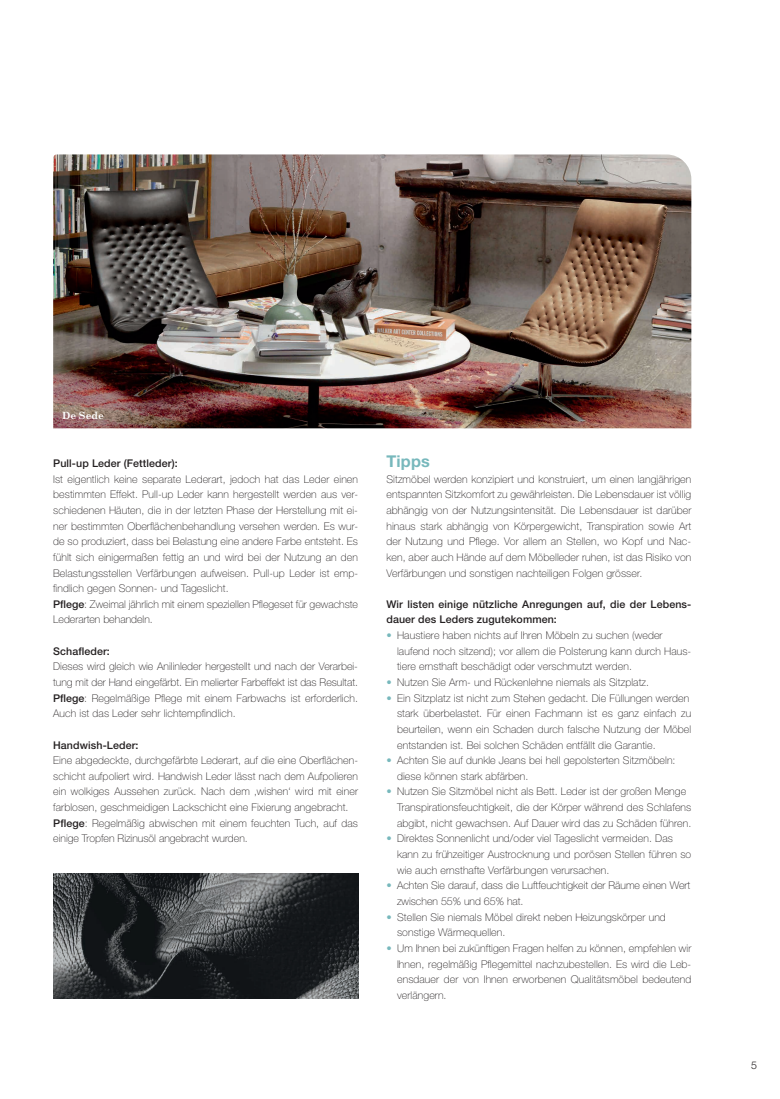
<style>
.page{position:relative;width:780px;height:1099px;background:#fff}
.page>*{position:absolute;margin:0;border:0;box-sizing:border-box;transform-origin:0 0}
.t1{font:700 16.25px "Helvetica Neue LT Pro";letter-spacing:.01em;color:#77b8bc}
.t2{font:100 10.62px/15.6px "Helvetica Neue LT Pro";letter-spacing:.01em;color:#231f20}
.t3{font:500 10.62px/15.6px "Helvetica Neue LT Pro";letter-spacing:.01em;color:#231f20}
.t4{font:300 10.62px "Helvetica Neue LT Pro";color:#231f20}
.t5{font:700 10px "Century Schoolbook";color:#fff}
.s1{font-weight:500}
.s2{color:#77b8bc}
</style>
<div class="page">
<img style="left:53px;top:154px;width:638px;height:274px">
<img style="left:53px;top:873px;width:305px;height:125px">
<p class="t5" style="left:62px;top:409px;width:43px">De Sede</p>
<p class="t3" style="left:53px;top:455px;width:126px">Pull-up Leder (Fettleder):</p>
<p class="t2" style="left:53px;top:471px;width:306px">Ist eigentlich keine separate Lederart, jedoch hat das Leder einen bestimmten Effekt. Pull-up Leder kann hergestellt werden aus ver&shy;schiedenen Häuten, die in der letzten Phase der Herstellung mit ei&shy;ner bestimmten Oberflächenbehandlung versehen werden. Es wur&shy;de so produziert, dass bei Belastung eine andere Farbe entsteht. Es fühlt sich einigermaßen fettig an und wird bei der Nutzung an den Belastungsstellen Verfärbungen aufweisen. Pull-up Leder ist emp&shy;findlich gegen Sonnen- und Tageslicht.<br><span class="s1">Pflege</span>: Zweimal jährlich mit einem speziellen Pflegeset für gewachste Lederarten behandeln.</p>
<p class="t3" style="left:53px;top:643px;width:58px">Schafleder:</p>
<p class="t2" style="left:53px;top:658px;width:306px;text-align:justify">Dieses wird gleich wie Anilinleder hergestellt und nach der Verarbei&shy;tung mit der Hand eingefärbt. Ein melierter Farbeffekt ist das Resultat.<br><span class="s1">Pflege</span>: Regelmäßige Pflege mit einem Farbwachs ist erforderlich.<br>Auch ist das Leder sehr lichtempfindlich.</p>
<p class="t3" style="left:53px;top:736px;width:87px">Handwish-Leder:</p>
<p class="t2" style="left:53px;top:752px;width:306px">Eine abgedeckte, durchgefärbte Lederart, auf die eine Oberflächen&shy;schicht aufpoliert wird. Handwish Leder lässt nach dem Aufpolieren ein wolkiges Aussehen zurück. Nach dem ‚wishen‘ wird mit einer farblosen, geschmeidigen Lackschicht eine Fixierung angebracht.<br><span class="s1">Pflege</span>: Regelmäßig abwischen mit einem feuchten Tuch, auf das einige Tropfen Rizinusöl angebracht wurden.</p>
<h1 class="t1" style="left:386px;top:451px;width:45px">Tipps</h1>
<p class="t2" style="left:386px;top:471px;width:306px;text-align:justify">Sitzmöbel werden konzipiert und konstruiert, um einen langjährigen entspannten Sitzkomfort zu gewährleisten. Die Lebensdauer ist völlig abhängig von der Nutzungsintensität. Die Lebensdauer ist darüber hinaus stark abhängig von Körpergewicht, Transpiration sowie Art der Nutzung und Pflege. Vor allem an Stellen, wo Kopf und Nac&shy;ken, aber auch Hände auf dem Möbelleder ruhen, ist das Risiko von Verfärbungen und sonstigen nachteiligen Folgen grösser.</p>
<p class="t3" style="left:386px;top:596px;width:306px">Wir listen einige nützliche Anregungen auf, die der Lebens&shy;dauer des Leders zugutekommen:</p>
<p class="t2" style="left:397px;top:627px;width:296px;text-indent:-11px"><span class="s2">•</span> Haustiere haben nichts auf Ihren Möbeln zu suchen (weder laufend noch sitzend); vor allem die Polsterung kann durch Haus&shy;tiere ernsthaft beschädigt oder verschmutzt werden.</p>
<p class="t2" style="left:386px;top:674px;width:264px"><span class="s2">•</span> Nutzen Sie Arm- und Rückenlehne niemals als Sitzplatz.</p>
<p class="t2" style="left:397px;top:690px;width:296px;text-indent:-11px"><span class="s2">•</span> Ein Sitzplatz ist nicht zum Stehen gedacht. Die Füllungen werden stark überbelastet. Für einen Fachmann ist es ganz einfach zu beurteilen, wenn ein Schaden durch falsche Nutzung der Möbel entstanden ist. Bei solchen Schäden entfällt die Garantie.</p>
<p class="t2" style="left:397px;top:752px;width:280px;text-indent:-11px"><span class="s2">•</span> Achten Sie auf dunkle Jeans bei hell gepolsterten Sitzmöbeln: diese können stark abfärben.</p>
<p class="t2" style="left:397px;top:783px;width:296px;text-indent:-11px"><span class="s2">•</span> Nutzen Sie Sitzmöbel nicht als Bett. Leder ist der großen Menge<br>Transpirationsfeuchtigkeit, die der Körper während des Schlafens abgibt, nicht gewachsen. Auf Dauer wird das zu Schäden führen.</p>
<p class="t2" style="left:397px;top:830px;width:296px;text-indent:-11px"><span class="s2">•</span> Direktes Sonnenlicht und/oder viel Tageslicht vermeiden. Das kann zu frühzeitiger Austrocknung und porösen Stellen führen so wie auch ernsthafte Verfärbungen verursachen.</p>
<p class="t2" style="left:397px;top:877px;width:295px;text-indent:-11px"><span class="s2">•</span> Achten Sie darauf, dass die Luftfeuchtigkeit der Räume einen Wert zwischen 55% und 65% hat.</p>
<p class="t2" style="left:397px;top:908px;width:270px;text-indent:-11px"><span class="s2">•</span> Stellen Sie niemals Möbel direkt neben Heizungskörper und sonstige Wärmequellen.</p>
<p class="t2" style="left:397px;top:940px;width:296px;text-align:justify;text-indent:-11px"><span class="s2">•</span> Um Ihnen bei zukünftigen Fragen helfen zu können, empfehlen wir Ihnen, regelmäßig Pflegemittel nachzubestellen. Es wird die Leb&shy;ensdauer der von Ihnen erworbenen Qualitätsmöbel bedeutend verlängern.</p>
<p class="t4" style="left:751px;top:1058px;width:7px">5</p>
</div>
